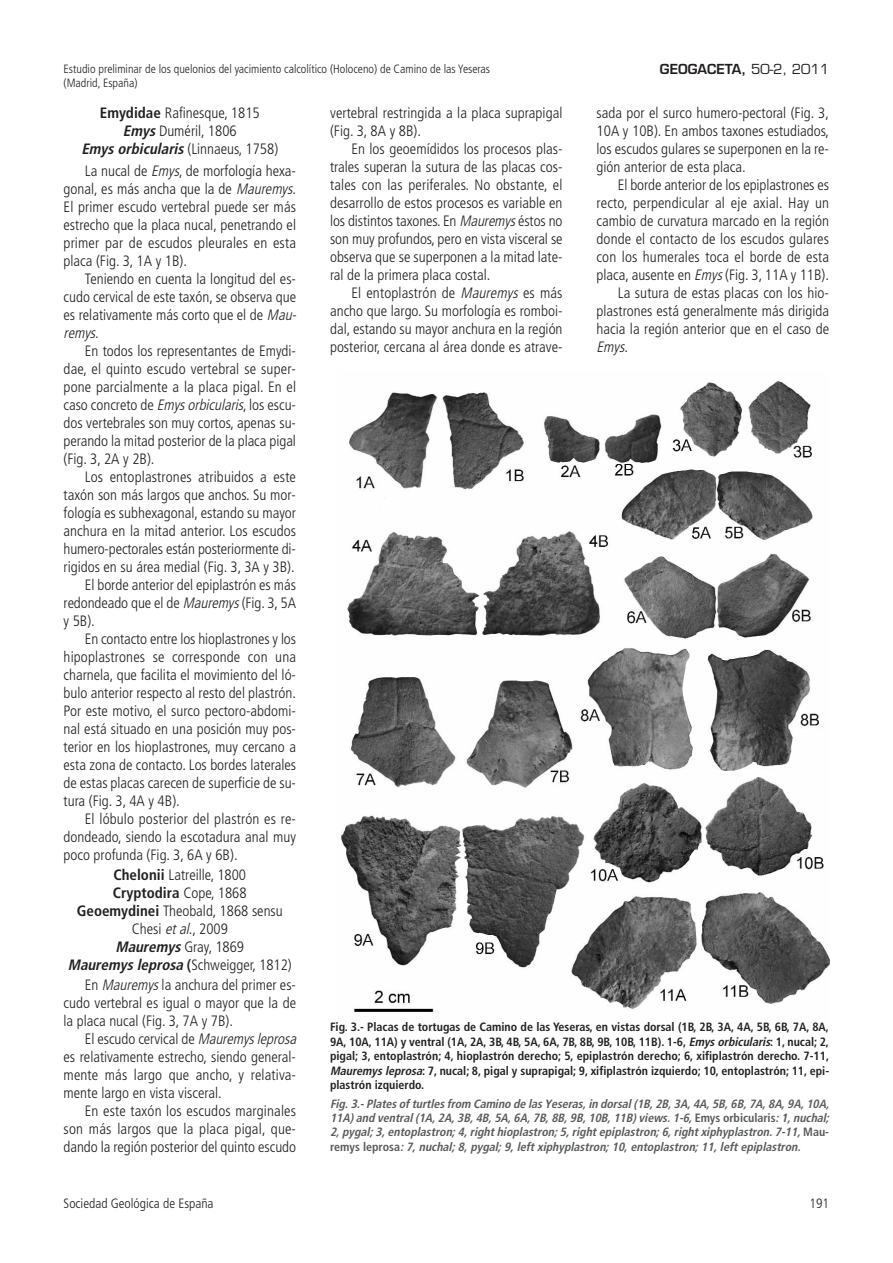
<style>
.page{position:relative;width:893px;height:1263px;background:#fff}
.page>*{position:absolute;margin:0;border:0;box-sizing:border-box;transform-origin:0 0}
.t1{font:300 condensed 15px/18px "Frutiger";color:#231f20;text-align:justify}
.t2{font:italic 300 condensed 15px "Frutiger";color:#231f20}
.t3{font:300 condensed 13.5px "Frutiger";color:#231f20}
.t4{font:600 13.5px "Eurostile";color:#231f20}
.t5{font:700 condensed 12px/14.4px "Frutiger";color:#231f20;text-align:justify}
.t6{font:italic 700 condensed 12px/14.4px "Frutiger";color:#58595b}
.t7{font:300 condensed 12px/14.4px "Frutiger";color:#231f20}
.s1{font-weight:400}
.s2{font-weight:700}
.s3{font-weight:700;font-style:italic}
.s4{font-style:italic}
.s5{font-style:normal}
</style>
<div class="page">
<img style="left:341px;top:381px;width:488px;height:631px">
<p class="t7" style="left:64px;top:62px;width:428px">Estudio preliminar de los quelonios del yacimiento calcolítico (Holoceno) de Camino de las Yeseras (Madrid, España)</p>
<p class="t4" style="left:660px;top:64px;width:171px">GEOGACETA, <span class="s1">50-2, 2011</span></p>
<p class="t1" style="left:81px;top:105px;width:198px;text-align:center"><span class="s2">Emydidae</span> Rafinesque, 1815<br><span class="s3">Emys</span>Duméril, 1806<br><span class="s3">Emys orbicularis</span>(Linnaeus, 1758)</p>
<p class="t1" style="left:64px;top:163px;width:234px;text-indent:21px">La nucal de <span class="s4">Emys</span>, de morfología hexa&shy;gonal, es más ancha que la de <span class="s4">Mauremys</span>.<br>El primer escudo vertebral puede ser más estrecho que la placa nucal, penetrando el primer par de escudos pleurales en esta placa (Fig. 3, 1A y 1B).</p>
<p class="t1" style="left:64px;top:271px;width:237px;text-align:left;text-indent:21px">Teniendo en cuenta la longitud del es&shy;cudo cervical de este taxón, se observa que es relativamente más corto que el de <span class="s4">Mau&shy;remys</span>.</p>
<p class="t1" style="left:64px;top:343px;width:234px;text-indent:21px">En todos los representantes de Emydi&shy;dae, el quinto escudo vertebral se super&shy;pone parcialmente a la placa pigal. En el caso concreto de <span class="s4">Emysorbicularis</span>, los escu&shy;dos vertebrales son muy cortos, apenas su&shy;perando la mitad posterior de la placa pigal (Fig. 3, 2A y 2B).</p>
<p class="t1" style="left:85px;top:469px;width:213px">Los entoplastrones atribuidos a este</p>
<p class="t1" style="left:64px;top:487px;width:234px">taxón son más largos que anchos. Su mor-</p>
<p class="t1" style="left:64px;top:505px;width:234px">fología es subhexagonal, estando su mayor</p>
<p class="t1" style="left:64px;top:523px;width:234px">anchura en la mitad anterior. Los escudos</p>
<p class="t1" style="left:64px;top:541px;width:234px">humero-pectorales están posteriormente di-</p>
<p class="t1" style="left:64px;top:559px;width:233px">rigidos en su área medial (Fig. 3, 3A y 3B).</p>
<p class="t1" style="left:85px;top:577px;width:213px">El borde anterior del epiplastrón es más</p>
<p class="t1" style="left:64px;top:595px;width:234px">redondeado que el de <span class="s4">Mauremys</span>(Fig. 3, 5A</p>
<p class="t1" style="left:64px;top:613px;width:33px">y 5B).</p>
<p class="t1" style="left:85px;top:631px;width:213px">En contacto entre los hioplastrones y los</p>
<p class="t1" style="left:64px;top:649px;width:234px">hipoplastrones se corresponde con una</p>
<p class="t1" style="left:64px;top:667px;width:234px">charnela, que facilita el movimiento del ló-</p>
<p class="t1" style="left:64px;top:685px;width:234px">bulo anterior respecto al resto del plastrón.</p>
<p class="t1" style="left:64px;top:703px;width:234px">Por este motivo, el surco pectoro-abdomi-</p>
<p class="t1" style="left:64px;top:721px;width:234px">nal está situado en una posición muy pos-</p>
<p class="t1" style="left:64px;top:739px;width:234px">terior en los hioplastrones, muy cercano a</p>
<p class="t1" style="left:64px;top:757px;width:234px">esta zona de contacto. Los bordes laterales</p>
<p class="t1" style="left:64px;top:775px;width:234px">de estas placas carecen de superficie de su-</p>
<p class="t1" style="left:64px;top:793px;width:118px">tura (Fig. 3, 4A y 4B).</p>
<p class="t1" style="left:85px;top:811px;width:213px">El lóbulo posterior del plastrón es re-</p>
<p class="t1" style="left:64px;top:829px;width:234px">dondeado, siendo la escotadura anal muy</p>
<p class="t1" style="left:64px;top:847px;width:175px">poco profunda (Fig. 3, 6A y 6B).</p>
<p class="t1" style="left:68px;top:867px;width:226px;text-align:center"><span class="s2">Chelonii</span> Latreille, 1800<br><span class="s2">Cryptodira</span> Cope, 1868<br><span class="s2">Geoemydinei</span> Theobald, 1868 sensu<br>Chesi <span class="s4">etal</span>., 2009<br><span class="s3">Mauremys</span>Gray, 1869<br><span class="s3">Mauremys leprosa</span> <span class="s2">(</span>Schweigger, 1812)</p>
<p class="t1" style="left:64px;top:977px;width:234px;text-indent:21px">En <span class="s4">Mauremys</span>la anchura del primer es&shy;cudo vertebral es igual o mayor que la de la placa nucal (Fig. 3, 7A y 7B).</p>
<p class="t1" style="left:64px;top:1031px;width:237px;text-align:left;text-indent:21px">El escudo cervical de <span class="s4">Mauremysleprosa </span>es relativamente estrecho, siendo general&shy;mente más largo que ancho, y relativa&shy;mente largo en vista visceral.</p>
<p class="t1" style="left:64px;top:1103px;width:234px;text-indent:21px">En este taxón los escudos marginales son más largos que la placa pigal, que&shy;dando la región posterior del quinto escudo</p>
<p class="t1" style="left:596px;top:105px;width:234px">sada por el surco humero-pectoral (Fig. 3, 10A y 10B). En ambos taxones estudiados, los escudos gulares se superponen en la re&shy;gión anterior de esta placa.</p>
<p class="t1" style="left:618px;top:177px;width:213px">El borde anterior de los epiplastrones es</p>
<p class="t1" style="left:596px;top:195px;width:234px">recto, perpendicular al eje axial. Hay un</p>
<p class="t1" style="left:596px;top:213px;width:234px">cambio de curvatura marcado en la región</p>
<p class="t1" style="left:596px;top:231px;width:234px">donde el contacto de los escudos gulares</p>
<p class="t1" style="left:596px;top:249px;width:234px">con los humerales toca el borde de esta</p>
<p class="t1" style="left:596px;top:267px;width:234px">placa, ausente en <span class="s4">Emys</span>(Fig. 3, 11A y 11B).</p>
<p class="t1" style="left:618px;top:285px;width:213px">La sutura de estas placas con los hio-</p>
<p class="t1" style="left:596px;top:303px;width:234px">plastrones está generalmente más dirigida</p>
<p class="t1" style="left:596px;top:321px;width:234px">hacia la región anterior que en el caso de</p>
<p class="t2" style="left:596px;top:340px;width:33px">Emys<span class="s5">.</span></p>
<p class="t1" style="left:330px;top:105px;width:234px">vertebral restringida a la placa suprapigal (Fig. 3, 8A y 8B).</p>
<p class="t1" style="left:330px;top:141px;width:234px;text-indent:21px">En los geoemídidos los procesos plas&shy;trales superan la sutura de las placas cos&shy;tales con las periferales. No obstante, el desarrollo de estos procesos es variable en los distintos taxones. En <span class="s4">Mauremys</span>éstos no son muy profundos, pero en vista visceral se observa que se superponen a la mitad late&shy;ral de la primera placa costal.</p>
<p class="t1" style="left:330px;top:285px;width:234px;text-indent:21px">El entoplastrón de <span class="s4">Mauremys</span> es más ancho que largo. Su morfología es romboi&shy;dal, estando su mayor anchura en la región posterior, cercana al área donde es atrave-</p>
<p class="t5" style="left:330px;top:1021px;width:500px">Fig. 3.- Placas de tortugas de Camino de las Yeseras, en vistas dorsal (1B, 2B, 3A, 4A, 5B, 6B, 7A, 8A, 9A, 10A, 11A) y ventral (1A, 2A, 3B, 4B, 5A, 6A, 7B, 8B, 9B, 10B, 11B). 1-6, <span class="s4">Emys orbicularis</span>: 1, nucal; 2, pigal; 3, entoplastrón; 4, hioplastrón derecho; 5, epiplastrón derecho; 6, xifiplastrón derecho. 7-11, <span class="s4">Mauremys leprosa</span>: 7, nucal; 8, pigal y suprapigal; 9, xifiplastrón izquierdo; 10, entoplastrón; 11, epi&shy;plastrón izquierdo.</p>
<p class="t6" style="left:330px;top:1097px;width:503px">Fig.3.-Plates of turtles from Camino de las Yeseras,in dorsal(1B,2B,3A,4A,5B,6B,7A,8A,9A,10A, 11A)and ventral(1A,2A,3B,4B,5A,6A,7B,8B,9B,10B,11B)views.1-6,<span class="s5">E m y s o r b i c u l a r i s</span> :1,nuchal; 2,pygal;3,entoplastron;4,righthioplastron;5,rightepiplastron;6,rightxiphyplastron.7-11,<span class="s5">M a u - r e m y s l e p r o s a</span> :7,nuchal;8,pygal;9,leftxiphyplastron;10,entoplastron;11,leftepiplastron.</p>
<p class="t3" style="left:64px;top:1198px;width:151px">Sociedad Geológica de España</p>
<p class="t3" style="left:809px;top:1198px;width:21px">191</p>
</div>
